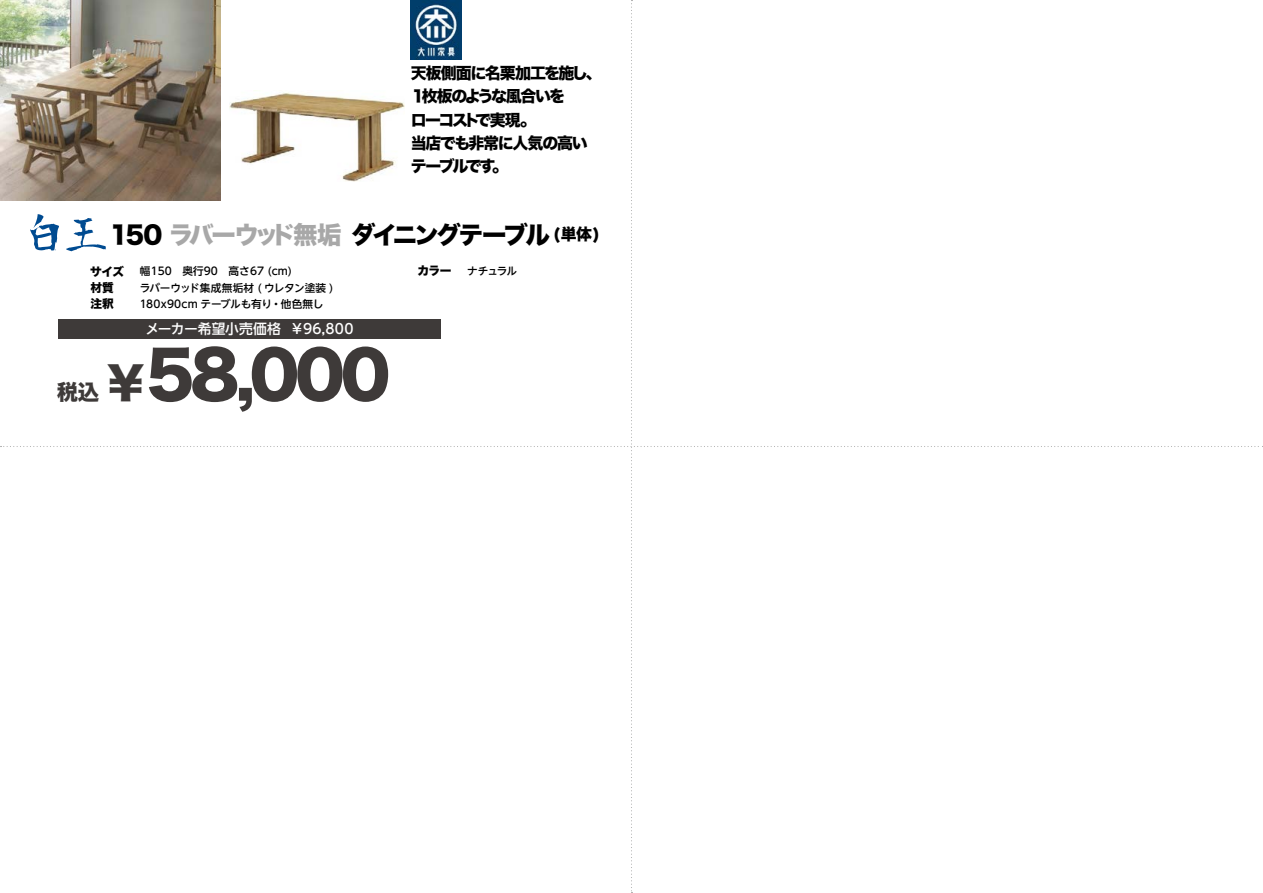
<style>
.page{position:relative;width:1263px;height:893px;background:#fff}
.page>*{position:absolute;margin:0;border:0;box-sizing:border-box;transform-origin:0 0}
.t1{font:63.75px "Hira Kaku Std W8";color:#3e3a39}
.t2{font:24.45px "Hira Kaku Std W8";letter-spacing:-.1em;color:#000}
.t3{font:15.9px/23.4px "Hira Kaku Std W8";letter-spacing:-.09em;color:#000}
.t4{font:500 13.8px "MJSUD Shin Go NT";color:#fff}
.t5{font:11.7px/15.9px "Hira Kaku Std W8";letter-spacing:-.04em;color:#000}
.t6{font:500 10.65px/15.9px "MJSUD Shin Go NT";color:#000}
.s1{font-family:"Kouzan Brush Font OTF";font-size:53.1px;color:#004b91}
.s2{color:#a8a8a8}
.s3{font-size:15.9px}
.s4{font-size:21.3px}
.s5{font-size:44.7px}
</style>
<div class="page">
<img style="left:0;top:0;width:220px;height:200px">
<div style="left:58px;top:320px;width:383px;height:19px;background:#3e3a39"></div>
<img style="left:411px;top:0;width:50px;height:59px">
<img style="left:229px;top:92px;width:175px;height:89px">
<h3 class="t3" style="left:410px;top:62px;width:193px">天板側面に名栗加工を施し、<br>１枚板のような風合いを<br>ローコストで実現。<br>当店でも非常に人気の高いテーブルです。</h3>
<h2 class="t2" style="left:19px;top:221px;width:582px"><span class="s1">白王</span>150 <span class="s2">ラバーウッド無垢</span> ダイニングテーブル <span class="s3">(単体)</span></h2>
<p class="t5" style="left:90px;top:280px;width:25px">材質注釈</p>
<p class="t5" style="left:417px;top:263px;width:35px">カラー</p>
<p class="t5" style="left:90px;top:264px;width:35px">サイズ</p>
<p class="t6" style="left:140px;top:263px;width:153px">幅150　奥行90　高さ67 (cm)</p>
<p class="t6" style="left:467px;top:263px;width:51px">ナチュラル</p>
<p class="t6" style="left:140px;top:280px;width:195px">ラバーウッド集成無垢材 ( ウレタン塗装 )<br>180x90cm テーブルも有り・他色無し</p>
<p class="t4" style="left:145px;top:320px;width:210px">メーカー希望小売価格 ￥96,800</p>
<h1 class="t1" style="left:57px;top:339px;width:335px"><span class="s4">税込</span> <span class="s5">¥</span>58,000</h1>
</div>
